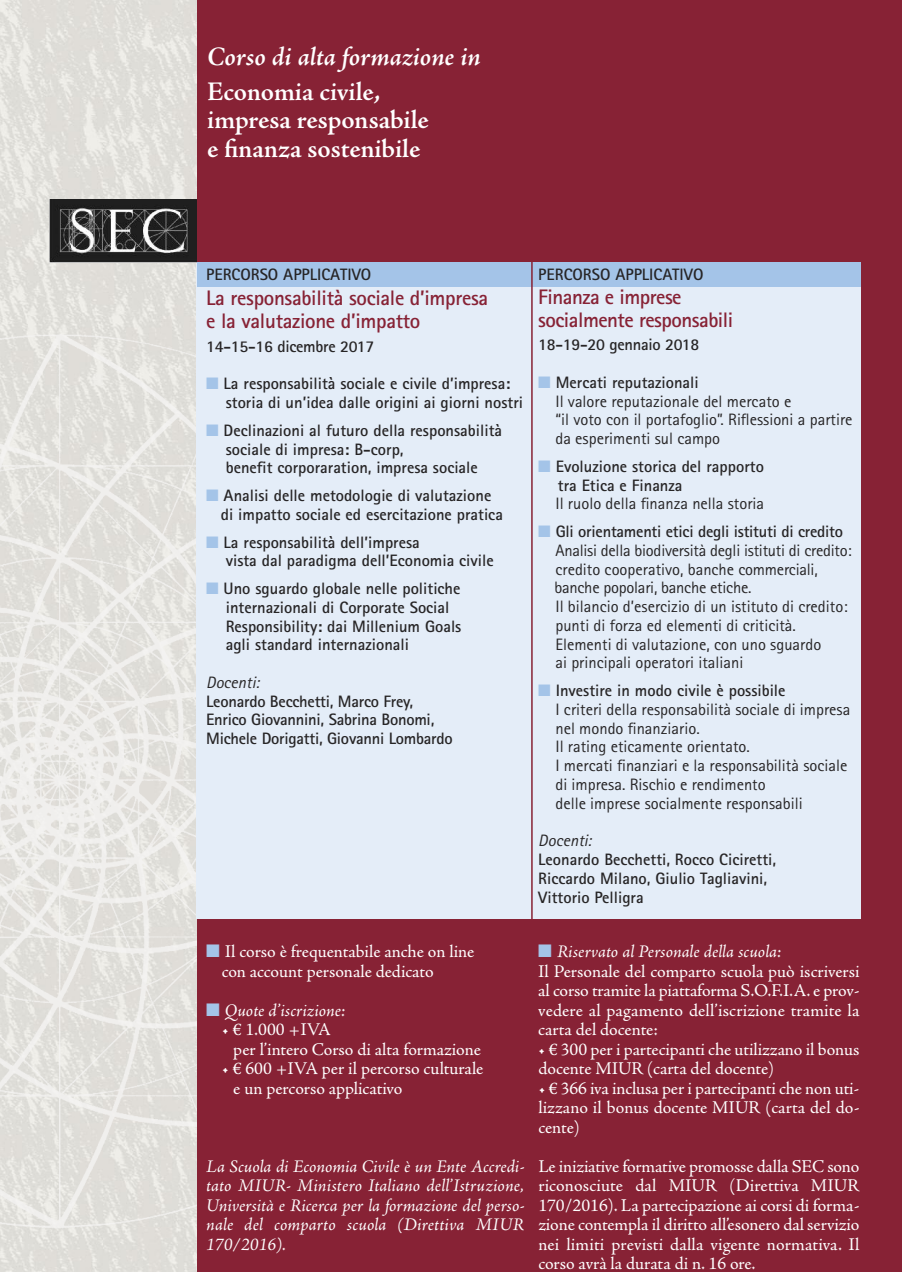
<style>
.page{position:relative;width:902px;height:1272px;background:#fff}
.page>*{position:absolute;margin:0;border:0;box-sizing:border-box;transform-origin:0 0}
.t1{font:600 27px/28.5px "Adobe Jenson Pro";letter-spacing:-.005em;color:#fff}
.t2{font:italic 600 27px "Adobe Jenson Pro";letter-spacing:-.005em;color:#fff}
.t3{font:700 21px/23.2px "Rotis Sans Serif Std";letter-spacing:-.015em;color:#872235}
.t4{font:18px/19.5px "Adobe Jenson Pro";color:#fff}
.t5{font:italic 18px/19.5px "Adobe Jenson Pro";letter-spacing:.005em;color:#fff;text-align:justify}
.t6{font:700 16.5px/18.8px "Rotis Sans Serif Std";color:#272526}
.t7{font:16.5px/18.8px "Rotis Sans Serif Std";color:#272526}
.t8{font:italic 16.5px "Rotis Sans Serif Std";color:#272526}
.s1{color:#a4c4e8}
.s2{font-weight:700}
.s3{font-style:italic}
</style>
<div class="page">
<img style="left:0;top:0;width:197px;height:1271px">
<img style="left:0;top:321px;width:197px;height:921px">
<div style="left:197px;top:0;width:704px;height:1271px;background:#872235"></div>
<div style="left:196px;top:262px;width:664px;height:656px;background:#e4edf8"></div>
<img style="left:50px;top:199px;width:146px;height:63px">
<div style="left:197px;top:262px;width:663px;height:24px;background:#a4c4e8"></div>
<hr style="left:531px;top:250px;width:1px;height:949px;background:#872235">
<h1 class="t2" style="left:207px;top:47px;width:275px">Corso di alta formazione in</h1>
<h1 class="t1" style="left:207px;top:80px;width:223px">Economia civile, impresa responsabile e finanza sostenibile</h1>
<p class="t6" style="left:206px;top:267px;width:166px">PERCORSO APPLICATIVO</p>
<p class="t3" style="left:206px;top:288px;width:283px">La responsabilità sociale d’impresa e la valutazione d’impatto</p>
<p class="t6" style="left:206px;top:338px;width:170px">14-15-16 dicembre 2017</p>
<p class="t6" style="left:226px;top:376px;width:299px;text-indent:-20px"><span class="s1">■</span> La responsabilità sociale e civile d’impresa: storia di un’idea dalle origini ai giorni nostri</p>
<p class="t6" style="left:226px;top:422px;width:278px;text-indent:-20px"><span class="s1">■</span> Declinazioni al futuro della responsabilità sociale di impresa: B-corp,<br>benefit corporaration, impresa sociale</p>
<p class="t6" style="left:221px;top:488px;width:283px;text-indent:-15px"><span class="s1">■</span> Analisi delle metodologie di valutazione di impatto sociale ed esercitazione pratica</p>
<p class="t6" style="left:226px;top:534px;width:269px;text-indent:-20px"><span class="s1">■</span> La responsabilità dell’impresa<br>vista dal paradigma dell’Economia civile</p>
<p class="t6" style="left:226px;top:581px;width:237px;text-indent:-20px"><span class="s1">■</span> Uno sguardo globale nelle politiche internazionali di Corporate Social Responsibility: dai Millenium Goals agli standard internazionali</p>
<p class="t8" style="left:206px;top:676px;width:54px">Docenti:</p>
<p class="t6" style="left:206px;top:693px;width:248px">Leonardo Becchetti, Marco Frey,<br>Enrico Giovannini, Sabrina Bonomi,<br>Michele Dorigatti, Giovanni Lombardo</p>
<p class="t6" style="left:538px;top:267px;width:166px">PERCORSO APPLICATIVO</p>
<p class="t3" style="left:538px;top:287px;width:196px">Finanza e imprese socialmente responsabili</p>
<p class="t6" style="left:538px;top:337px;width:162px">18-19-20 gennaio 2018</p>
<p class="t7" style="left:555px;top:374px;width:298px;text-indent:-17px"><span class="s1">■</span> <span class="s2">Mercati reputazionali<br></span>Il valore reputazionale del mercato e<br>“il voto con il portafoglio”. Riflessioni a partire da esperimenti sul campo</p>
<p class="t6" style="left:558px;top:458px;width:207px;text-indent:-20px"><span class="s1">■</span> Evoluzione storica del rapporto tra Etica e Finanza</p>
<p class="t7" style="left:555px;top:496px;width:210px">Il ruolo della finanza nella storia</p>
<p class="t7" style="left:554px;top:524px;width:299px;text-indent:-16px"><span class="s1">■</span> <span class="s2">Gli orientamenti etici degli istituti di credito </span>Analisi della biodiversità degli istituti di credito: credito cooperativo, banche commerciali, banche popolari, banche etiche.<br>Il bilancio d’esercizio di un istituto di credito: punti di forza ed elementi di criticità.<br>Elementi di valutazione, con uno sguardo<br>ai principali operatori italiani</p>
<p class="t7" style="left:555px;top:683px;width:296px;text-indent:-17px"><span class="s1">■</span> <span class="s2">Investire in modo civile è possibile<br></span>I criteri della responsabilità sociale di impresa nel mondo finanziario.<br>Il rating eticamente orientato.<br>I mercati finanziari e la responsabilità sociale di impresa. Rischio e rendimento<br>delle imprese socialmente responsabili</p>
<p class="t8" style="left:538px;top:834px;width:54px">Docenti:</p>
<p class="t6" style="left:538px;top:851px;width:239px">Leonardo Becchetti, Rocco Ciciretti,<br>Riccardo Milano, Giulio Tagliavini,<br>Vittorio Pelligra</p>
<p class="t4" style="left:222px;top:943px;width:254px;text-indent:-15px"><span class="s1">■</span> Il corso è frequentabile anche on line con account personale dedicato</p>
<p class="t5" style="left:206px;top:1002px;width:141px"><span class="s1">■</span> Quote d’iscrizione:</p>
<p class="t4" style="left:233px;top:1021px;width:249px;text-indent:-12px">• € 1.000 +IVA<br>per l’intero Corso di alta formazione</p>
<p class="t4" style="left:233px;top:1060px;width:251px;text-indent:-12px">• € 600 +IVA per il percorso culturale e un percorso applicativo</p>
<p class="t5" style="left:206px;top:1158px;width:319px">La Scuola di Economia Civile è un Ente Accredi&shy;tato MIUR- Ministero Italiano dell’Istruzione, Università e Ricerca per la formazione del perso&shy;nale del comparto scuola (Direttiva MIUR 170/2016).</p>
<p class="t4" style="left:538px;top:943px;width:323px"><span class="s1">■</span> <span class="s3">Riservato al Personale della scuola:<br></span>Il Personale del comparto scuola può iscriversi al corso tramite la piattaforma S.O.F.I.A.e prov&shy;vedere al pagamento dell’iscrizione tramite la carta del docente:</p>
<p class="t4" style="left:538px;top:1041px;width:322px">• € 300 per i partecipanti che utilizzano il bonus docente MIUR (carta del docente)</p>
<p class="t4" style="left:538px;top:1080px;width:323px;text-align:justify">• € 366 iva inclusa per i partecipanti che non uti&shy;lizzano il bonus docente MIUR (carta del do&shy;cente)</p>
<p class="t4" style="left:538px;top:1158px;width:323px;text-align:justify">Le iniziative formative promosse dalla SEC sono riconosciute dal MIUR (Direttiva MIUR 170/2016). La partecipazione ai corsi di forma&shy;zione contempla il diritto all’esonero dal servizio nei limiti previsti dalla vigente normativa. Il corso avrà la durata di n. 16 ore.</p>
</div>
